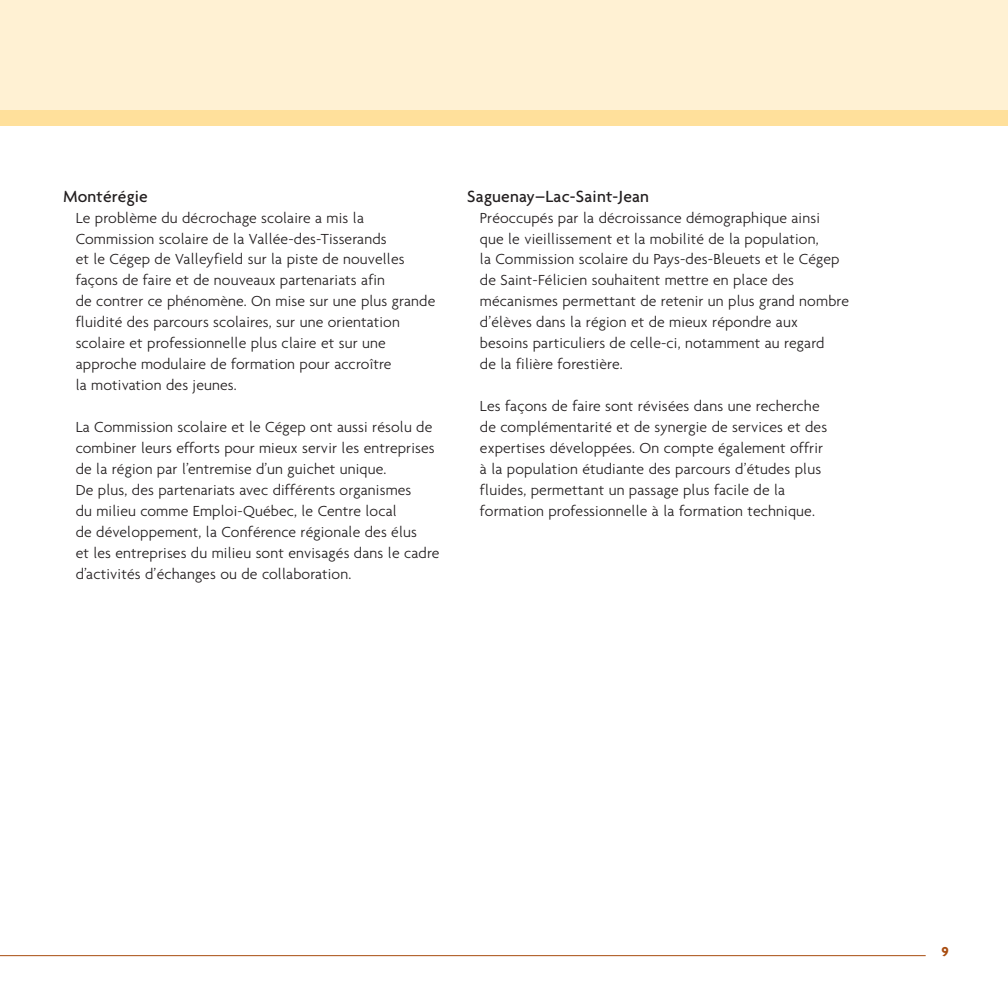
<style>
.page{position:relative;width:1008px;height:1008px;background:#fff}
.page>*{position:absolute;margin:0;border:0;box-sizing:border-box;transform-origin:0 0}
.t1{font:500 17.5px "Agenda";letter-spacing:.01em;color:#231f20}
.t2{font:300 15.75px/21px "Agenda";letter-spacing:.01em;color:#231f20}
.t3{font:700 14px "Agenda";color:#a84c0f}
</style>
<div class="page">
<div style="left:0;top:0;width:1008px;height:110px;background:#fff1d3"></div>
<div style="left:0;top:110px;width:1008px;height:16px;background:#ffe09b"></div>
<hr style="left:0;top:955px;width:926px;height:1px;background:#a84c0f">
<p class="t1" style="left:63px;top:187px;width:86px">Montérégie</p>
<p class="t2" style="left:76px;top:209px;width:361px">Le problème du décrochage scolaire a mis la Commission scolaire de la Vallée-des-Tisserands<br>et le Cégep de Valleyfield sur la piste de nouvelles façons de faire et de nouveaux partenariats afin<br>de contrer ce phénomène. On mise sur une plus grande fluidité des parcours scolaires, sur une orientation scolaire et professionnelle plus claire et sur une approche modulaire de formation pour accroître<br>la motivation des jeunes.</p>
<p class="t2" style="left:76px;top:419px;width:365px">La Commission scolaire et le Cégep ont aussi résolu de combiner leurs efforts pour mieux servir les entreprises de la région par l’entremise d’un guichet unique.<br>De plus, des partenariats avec différents organismes<br>du milieu comme Emploi-Québec, le Centre local<br>de développement, la Conférence régionale des élus<br>et les entreprises du milieu sont envisagés dans le cadre d’activités d’échanges ou de collaboration.</p>
<p class="t1" style="left:467px;top:187px;width:183px">Saguenay–Lac-Saint-Jean</p>
<p class="t2" style="left:480px;top:209px;width:371px">Préoccupés par la décroissance démographique ainsi<br>que le vieillissement et la mobilité de la population,<br>la Commission scolaire du Pays-des-Bleuets et le Cégep de Saint-Félicien souhaitent mettre en place des mécanismes permettant de retenir un plus grand nombre d’élèves dans la région et de mieux répondre aux besoins particuliers de celle-ci, notamment au regard<br>de la filière forestière.</p>
<p class="t2" style="left:480px;top:398px;width:349px">Les façons de faire sont révisées dans une recherche de complémentarité et de synergie de services et des expertises développées. On compte également offrir à la population étudiante des parcours d’études plus fluides, permettant un passage plus facile de la formation professionnelle à la formation technique.</p>
<p class="t3" style="left:942px;top:945px;width:9px">9</p>
</div>
